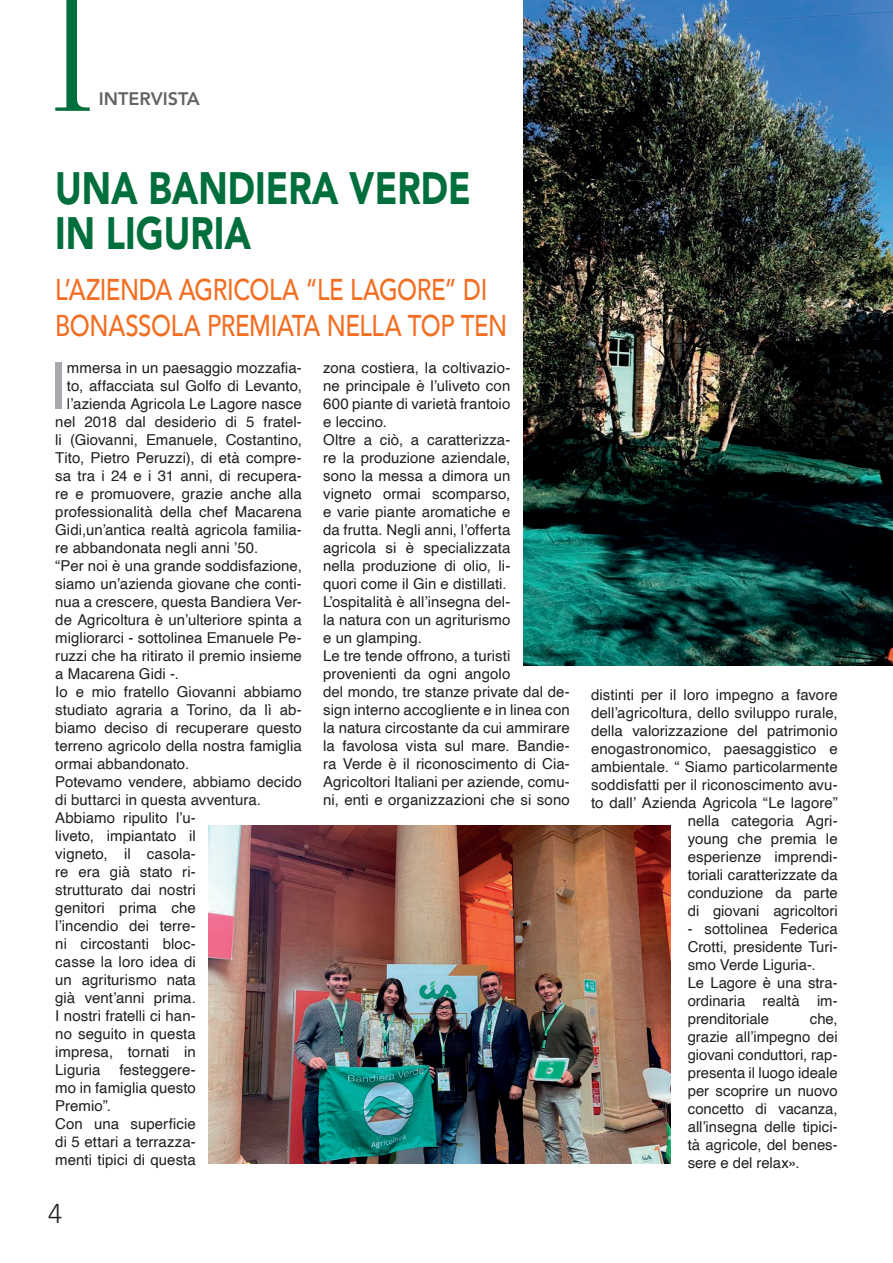
<style>
.page{position:relative;width:893px;height:1263px;background:#fff}
.page>*{position:absolute;margin:0;border:0;box-sizing:border-box;transform-origin:0 0}
.t1{font:65.25px "Helvetica";color:#a8a9ad}
.t2{font:900 45px "Avenir LT Std";color:#006f3c;scale:.8 1}
.Corpo_del_testo{font:500 30px/36px "Avenir";letter-spacing:-.015em;color:#f36e21;scale:.8 1}
.t3{font:300 27px "Avenir LT Std";color:#231f20}
.t4{font:800 18px "Avenir LT Std";color:#636366}
.t5{font:15px/18px "Helvetica";letter-spacing:.005em;color:#231f20;text-align:justify}
</style>
<div class="page">
<svg style="left:55px;top:0;width:35px;height:111px"></svg>
<img style="left:523px;top:0;width:370px;height:665px">
<img style="left:209px;top:825px;width:462px;height:339px">
<p class="t4" style="left:99px;top:88px;width:103px">INTERVISTA</p>
<p class="t2" style="left:55px;top:161px;width:521px">UNA BANDIERA VERDE</p>
<p class="t2" style="left:55px;top:206px;width:246px">IN LIGURIA</p>
<p class="Corpo_del_testo" style="left:55px;top:270px;width:567px">L’AZIENDA AGRICOLA “LE LAGORE” DI<br>BONASSOLA PREMIATA NELLA TOP TEN</p>
<p class="t1" style="left:49px;top:335px;width:20px">I</p>
<p class="t5" style="left:67px;top:359px;width:236px">mmersa in un paesaggio mozzafia-</p>
<p class="t5" style="left:67px;top:377px;width:236px">to, affacciata sul Golfo di Levanto,</p>
<p class="t5" style="left:67px;top:395px;width:236px">l’azienda Agricola Le Lagore nasce</p>
<p class="t5" style="left:55px;top:413px;width:248px">nel 2018 dal desiderio di 5 fratel-</p>
<p class="t5" style="left:55px;top:431px;width:248px">li (Giovanni, Emanuele, Costantino,</p>
<p class="t5" style="left:55px;top:449px;width:248px">Tito, Pietro Peruzzi), di età compre-</p>
<p class="t5" style="left:55px;top:467px;width:248px">sa tra i 24 e i 31 anni, di recupera-</p>
<p class="t5" style="left:55px;top:485px;width:248px">re e promuovere, grazie anche alla</p>
<p class="t5" style="left:55px;top:503px;width:248px">professionalità della chef Macarena</p>
<p class="t5" style="left:55px;top:521px;width:248px">Gidi,un’antica realtà agricola familia-</p>
<p class="t5" style="left:55px;top:539px;width:204px">re abbandonata negli anni ’50.</p>
<p class="t5" style="left:55px;top:557px;width:248px">“Per noi è una grande soddisfazione, siamo un’azienda giovane che conti&shy;nua a crescere, questa Bandiera Ver&shy;de Agricoltura è un’ulteriore spinta a migliorarci - sottolinea Emanuele Pe&shy;ruzzi che ha ritirato il premio insieme a Macarena Gidi -.</p>
<p class="t5" style="left:55px;top:683px;width:248px">Io e mio fratello Giovanni abbiamo studiato agraria a Torino, da lì ab&shy;biamo deciso di recuperare questo terreno agricolo della nostra famiglia ormai abbandonato.</p>
<p class="t5" style="left:55px;top:773px;width:248px">Potevamo vendere, abbiamo decido di buttarci in questa avventura.</p>
<p class="t5" style="left:55px;top:809px;width:142px">Abbiamo ripulito l’u&shy;liveto, impiantato il vigneto, il casola&shy;re era già stato ri&shy;strutturato dai nostri genitori prima che l’incendio dei terre&shy;ni circostanti bloc&shy;casse la loro idea di un agriturismo nata già vent’anni prima.<br>I nostri fratelli ci han&shy;no seguito in questa impresa, tornati in Liguria</p>
<p class="t5" style="left:55px;top:1061px;width:142px;text-indent:64px">festeggere&shy;mo in famiglia questo Premio”.</p>
<p class="t5" style="left:55px;top:1115px;width:142px">Con una superficie di 5 ettari a terrazza&shy;menti tipici di questa</p>
<p class="t3" style="left:48px;top:1198px;width:16px">4</p>
<p class="t5" style="left:323px;top:359px;width:189px">zona costiera, la coltivazio&shy;ne principale è l’uliveto con 600 piante di varietà frantoio e leccino.</p>
<p class="t5" style="left:323px;top:431px;width:189px">Oltre a ciò, a caratterizza&shy;re la produzione aziendale, sono la messa a dimora un vigneto ormai scomparso, e varie piante aromatiche e da frutta. Negli anni, l’offerta agricola si è specializzata nella produzione di olio, li&shy;quori come il Gin e distillati.</p>
<p class="t5" style="left:323px;top:593px;width:189px">L’ospitalità è all’insegna del&shy;la natura con un agriturismo e un glamping.</p>
<p class="t5" style="left:323px;top:647px;width:248px;text-align:left">Le tre tende offrono, a turisti provenienti da ogni angolo<br>del mondo, tre stanze private dal de&shy;sign interno accogliente e in linea con la natura circostante da cui ammirare la favolosa vista sul mare. Bandie&shy;ra Verde è il riconoscimento di Cia-Agricoltori Italiani per aziende, comu&shy;ni, enti e organizzazioni che si sono</p>
<p class="t5" style="left:591px;top:686px;width:248px;text-align:right">distinti per il loro impegno a favore dell’agricoltura, dello sviluppo rurale, della valorizzazione del patrimonio enogastronomico, paesaggistico e ambientale. “ Siamo particolarmente soddisfatti per il riconoscimento avu&shy;to dall’ Azienda Agricola “Le lagore” nella categoria Agri-<br>young che premia le<br>esperienze imprendi-<br>toriali caratterizzate da<br>conduzione da parte<br>di giovani agricoltori</p>
<p class="t5" style="left:688px;top:920px;width:151px">- sottolinea Federica Crotti, presidente Turi&shy;smo Verde Liguria-.</p>
<p class="t5" style="left:688px;top:974px;width:151px">Le Lagore è una stra&shy;ordinaria realtà im&shy;prenditoriale</p>
<p class="t5" style="left:688px;top:1010px;width:151px;text-indent:122px">che, grazie all’impegno dei giovani conduttori, rap&shy;presenta il luogo ideale per scoprire un nuovo concetto di vacanza, all’insegna delle tipici&shy;tà agricole, del benes&shy;sere e del relax».</p>
</div>
